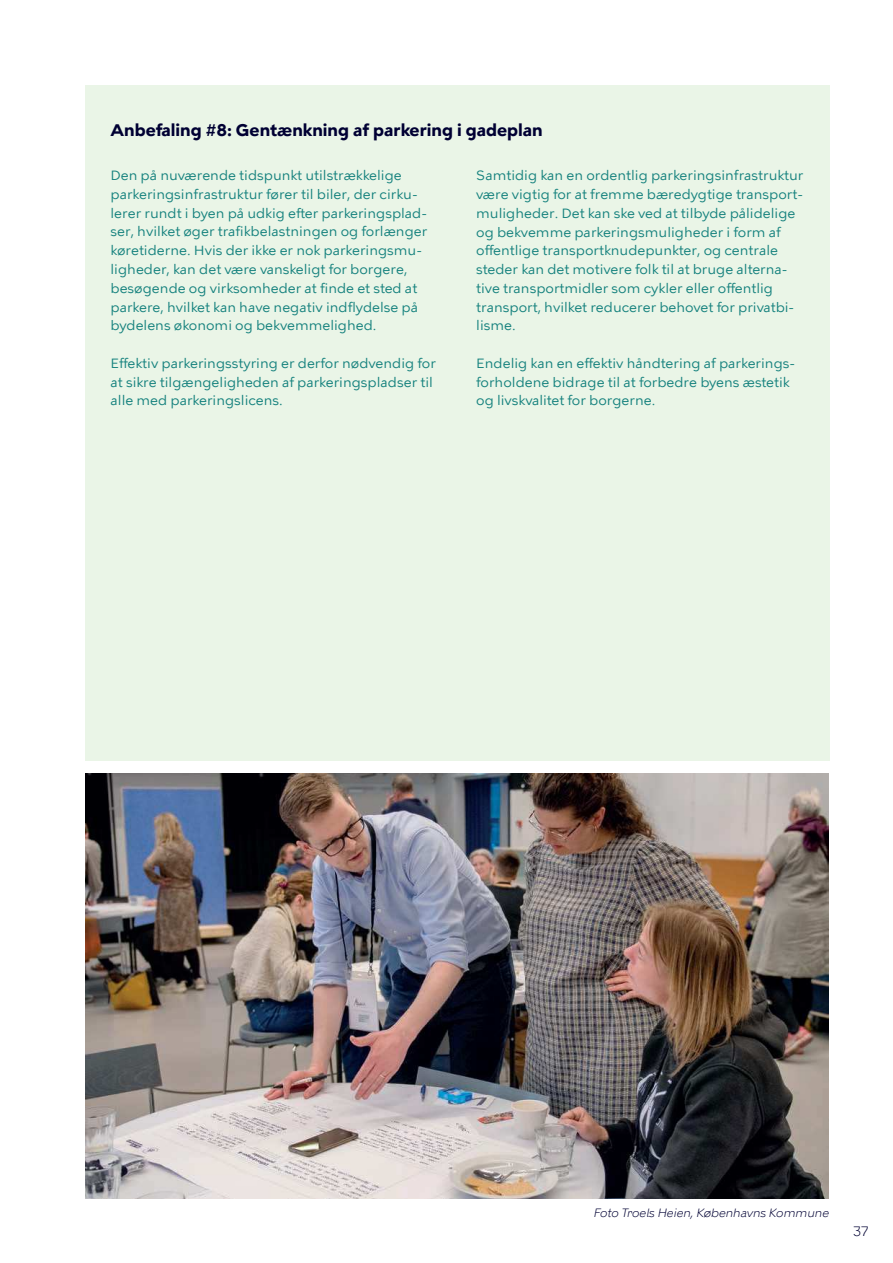
<style>
.page{position:relative;width:893px;height:1263px;background:#fff}
.page>*{position:absolute;margin:0;border:0;box-sizing:border-box;transform-origin:0 0}
.t1{font:700 16.5px "KBH Tekst";color:#003}
.t2{font:13.5px/18.8px "KBH Tekst";color:#16827e}
.t3{font:300 13.5px "KBH";color:#003}
.t4{font:italic 300 12px "KBH";color:#003}
</style>
<div class="page">
<div style="left:85px;top:85px;width:744px;height:676px;background:#eaf5e7"></div>
<img style="left:85px;top:773px;width:743px;height:426px">
<p class="t1" style="left:111px;top:121px;width:434px">Anbefaling #8: Gentænkning af parkering i gadeplan</p>
<p class="t2" style="left:111px;top:167px;width:318px">Den på nuværende tidspunkt utilstrækkelige parkeringsinfrastruktur fører til biler, der cirku&shy;lerer rundt i byen på udkig efter parkeringsplad&shy;ser, hvilket øger trafikbelastningen og forlænger køretiderne. Hvis der ikke er nok parkeringsmu&shy;ligheder, kan det være vanskeligt for borgere, besøgende og virksomheder at finde et sted at parkere, hvilket kan have negativ indflydelse på bydelens økonomi og bekvemmelighed.</p>
<p class="t2" style="left:111px;top:353px;width:327px">Effektiv parkeringsstyring er derfor nødvendig for at sikre tilgængeligheden af parkeringspladser til alle med parkeringslicens.</p>
<p class="t2" style="left:476px;top:167px;width:329px">Samtidig kan en ordentlig parkeringsinfrastruktur være vigtig for at fremme bæredygtige transport&shy;muligheder. Det kan ske ved at tilbyde pålidelige og bekvemme parkeringsmuligheder i form af offentlige transportknudepunkter, og centrale steder kan det motivere folk til at bruge alterna&shy;tive transportmidler som cykler eller offentlig transport, hvilket reducerer behovet for privatbi&shy;lisme.</p>
<p class="t2" style="left:476px;top:353px;width:320px">Endelig kan en effektiv håndtering af parkerings&shy;forholdene bidrage til at forbedre byens æstetik og livskvalitet for borgerne.</p>
<p class="t4" style="left:594px;top:1208px;width:237px">Foto Troels Heien, Københavns Kommune</p>
<p class="t3" style="left:853px;top:1226px;width:18px">37</p>
</div>
